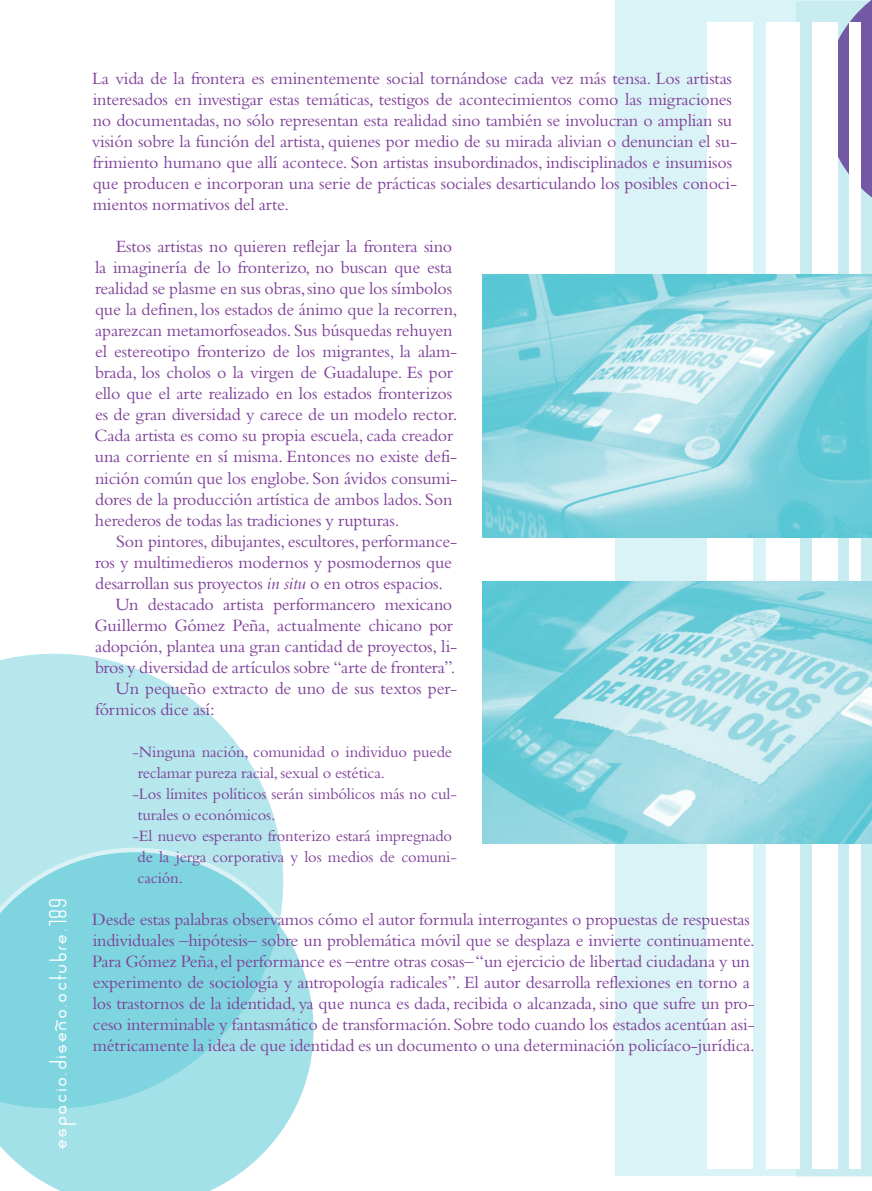
<style>
.page{position:relative;width:872px;height:1191px;background:#fff}
.page>*{position:absolute;margin:0;border:0;box-sizing:border-box;transform-origin:0 0}
.Cornizas{font:25.5px "Sanserifing";letter-spacing:.05em;color:#fff}
.Cuerpo_de_texto{font:18px/21px "Bembo Std";letter-spacing:-.01em;color:#7e3f98}
.Cuerpo_de_texto-2{font:16.5px/21px "Bembo Std";letter-spacing:-.01em;color:#7e3f98}
.s1{font-style:italic}
</style>
<div class="page">
<svg style="left:0;top:653px;width:281px;height:194px"></svg>
<svg style="left:0;top:847px;width:314px;height:344px;background:#99dee5"></svg>
<svg style="left:615px;top:0;width:257px;height:1176px;background:#d2ebf1"></svg>
<div style="left:707px;top:22px;width:46px;height:1147px;background:#fff"></div>
<div style="left:767px;top:22px;width:33px;height:1147px;background:#fff"></div>
<div style="left:811px;top:22px;width:26px;height:1147px;background:#fff"></div>
<div style="left:849px;top:22px;width:11px;height:1147px;background:#fff"></div>
<img style="left:482px;top:581px;width:390px;height:262px">
<img style="left:482px;top:275px;width:390px;height:262px">
<p class="Cornizas" style="left:43px;top:1149px;width:253px;rotate:-90deg">espacio.diseño.octubre.189</p>
<p class="Cuerpo_de_texto" style="left:92px;top:68px;width:647px">La vida de la frontera es eminentemente social tornándose cada vez más tensa. Los artistas interesados en investigar estas temáticas, testigos de acontecimientos como las migraciones no documentadas, no sólo representan esta realidad sino también se involucran o amplian su visión sobre la función del artista, quienes por medio de su mirada alivian o denuncian el su&shy;frimiento humano que allí acontece. Son artistas insubordinados, indisciplinados e insumisos que producen e incorporan una serie de prácticas sociales desarticulando los posibles conoci&shy;mientos normativos del arte.</p>
<p class="Cuerpo_de_texto" style="left:95px;top:236px;width:364px;text-indent:21px">Estos artistas no quieren reflejar la frontera sino la imaginería de lo fronterizo, no buscan que esta realidad se plasme en sus obras, sino que los símbolos que la definen, los estados de ánimo que la recorren, aparezcan metamorfoseados. Sus búsquedas rehuyen el estereotipo fronterizo de los migrantes, la alam&shy;brada, los cholos o la virgen de Guadalupe. Es por ello que el arte realizado en los estados fronterizos es de gran diversidad y carece de un modelo rector.<br>Cada artista es como su propia escuela, cada creador una corriente en sí misma. Entonces no existe defi&shy;nición común que los englobe. Son ávidos consumi&shy;dores de la producción artística de ambos lados. Son herederos de todas las tradiciones y rupturas.</p>
<p class="Cuerpo_de_texto" style="left:95px;top:530px;width:364px;text-indent:21px">Son pintores, dibujantes, escultores, performance&shy;ros y multimedieros modernos y posmodernos que desarrollan sus proyectos <span class="s1">in situ</span> o en otros espacios.</p>
<p class="Cuerpo_de_texto" style="left:95px;top:593px;width:364px;text-indent:21px">Un destacado artista performancero mexicano Guillermo Gómez Peña, actualmente chicano por adopción, plantea una gran cantidad de proyectos, li&shy;bros y diversidad de artículos sobre “arte de frontera”.</p>
<p class="Cuerpo_de_texto" style="left:95px;top:677px;width:364px;text-indent:21px">Un pequeño extracto de uno de sus textos per&shy;fórmicos dice así:</p>
<p class="Cuerpo_de_texto-2" style="left:138px;top:740px;width:316px;text-indent:-5px">-Ninguna nación, comunidad o individuo puede reclamar pureza racial, sexual o estética.</p>
<p class="Cuerpo_de_texto-2" style="left:138px;top:782px;width:320px;text-indent:-5px">-Los límites políticos serán simbólicos más no cul&shy;turales o económicos.</p>
<p class="Cuerpo_de_texto-2" style="left:133px;top:824px;width:326px">-El nuevo esperanto fronterizo estará impregnado de la jerga corporativa y los medios de comuni&shy;cación.</p>
<p class="Cuerpo_de_texto" style="left:92px;top:908px;width:664px">Desde estas palabras observamos cómo el autor formula interrogantes o propuestas de respuestas individuales –hipótesis– sobre un problemática móvil que se desplaza e invierte continuamente.<br>Para Gómez Peña, el performance es –entre otras cosas– “un ejercicio de libertad ciudadana y un experimento de sociología y antropología radicales”. El autor desarrolla reflexiones en torno a los trastornos de la identidad, ya que nunca es dada, recibida o alcanzada, sino que sufre un pro&shy;ceso interminable y fantasmático de transformación. Sobre todo cuando los estados acentúan asi&shy;métricamente la idea de que identidad es un documento o una determinación policíaco-jurídica.</p>
</div>
